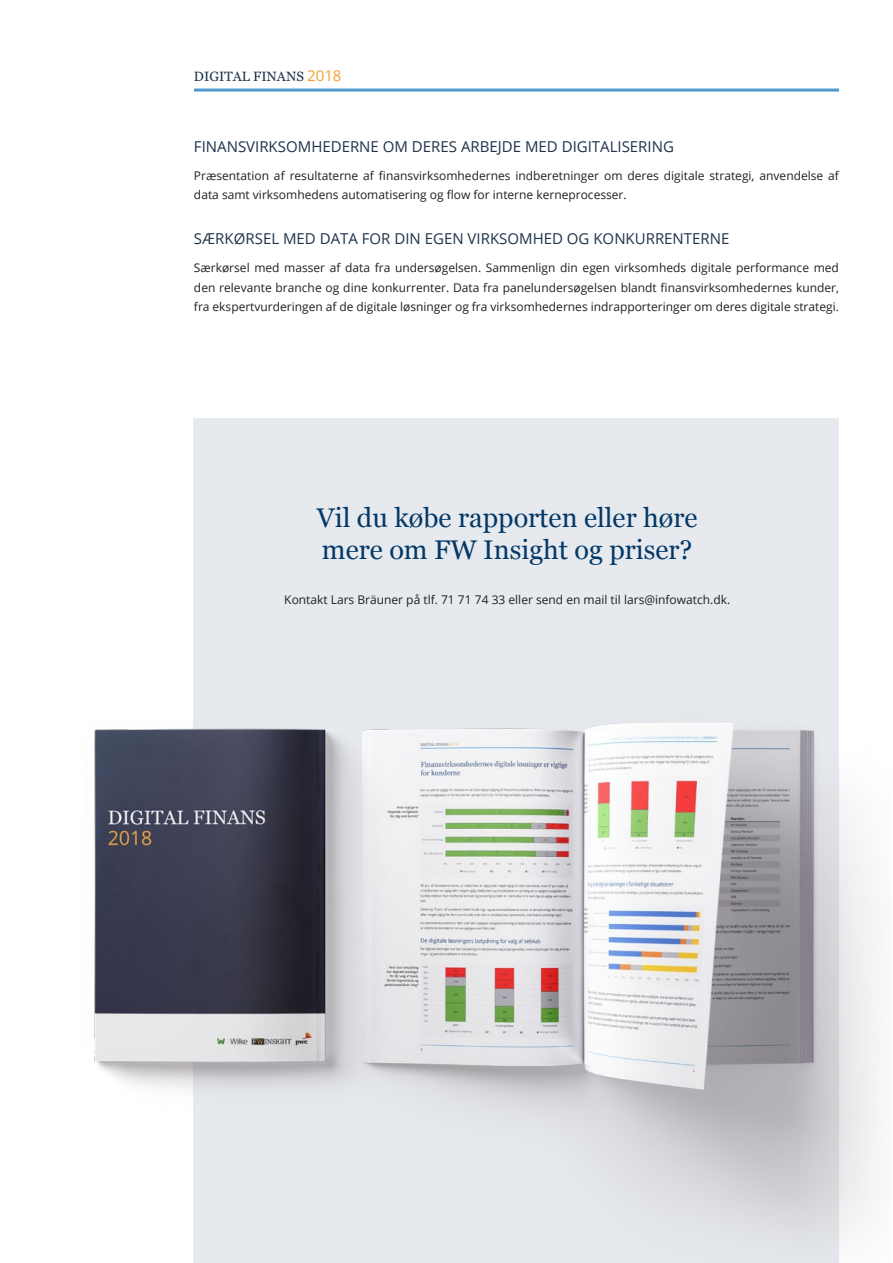
<style>
.page{position:relative;width:893px;height:1263px;background:#fff}
.page>*{position:absolute;margin:0;border:0;box-sizing:border-box;transform-origin:0 0}
.Heading_1{font:27px/32.4px "Georgia";color:#043866}
.Heading_3{font:15px "Open Sans";color:#1f334a}
.t1{font:13.5px "Georgia";color:#1f334a}
.Body{font:12px/19.5px "Open Sans";color:#231f20}
.s1{font-family:"Open Sans";font-size:15px;color:#f69e2e}
</style>
<div class="page">
<hr style="left:194px;top:89px;width:645px;height:3px;background:#4f98cc">
<div style="left:194px;top:418px;width:645px;height:845px;background:#e6e9ed"></div>
<img style="left:94px;top:685px;width:786px;height:578px">
<p class="t1" style="left:194px;top:68px;width:149px">DIGITAL FINANS <span class="s1">2018</span></p>
<p class="Heading_3" style="left:194px;top:136px;width:481px">FINANSVIRKSOMHEDERNE OM DERES ARBEJDE MED DIGITALISERING</p>
<p class="Body" style="left:194px;top:165px;width:646px">Præsentation af resultaterne af finansvirksomhedernes indberetninger om deres digitale strategi, anvendelse af data samt virksomhedens automatisering og flow for interne kerneprocesser.</p>
<p class="Heading_3" style="left:194px;top:229px;width:537px">SÆRKØRSEL MED DATA FOR DIN EGEN VIRKSOMHED OG KONKURRENTERNE</p>
<p class="Body" style="left:194px;top:258px;width:646px;text-align:justify">Særkørsel med masser af data fra undersøgelsen. Sammenlign din egen virksomheds digitale performance med den relevante branche og dine konkurrenter. Data fra panelundersøgelsen blandt finansvirksomhedernes kunder, fra ekspertvurderingen af de digitale løsninger og fra virksomhedernes indrapporteringer om deres digitale strategi.</p>
<p class="Heading_1" style="left:317px;top:502px;width:382px">Vil du købe rapporten eller høre mere om FW Insight og priser?</p>
<p class="Body" style="left:284px;top:590px;width:447px">Kontakt Lars Bräuner på tlf. 71 71 74 33 eller send en mail til lars@infowatch.dk.</p>
</div>
